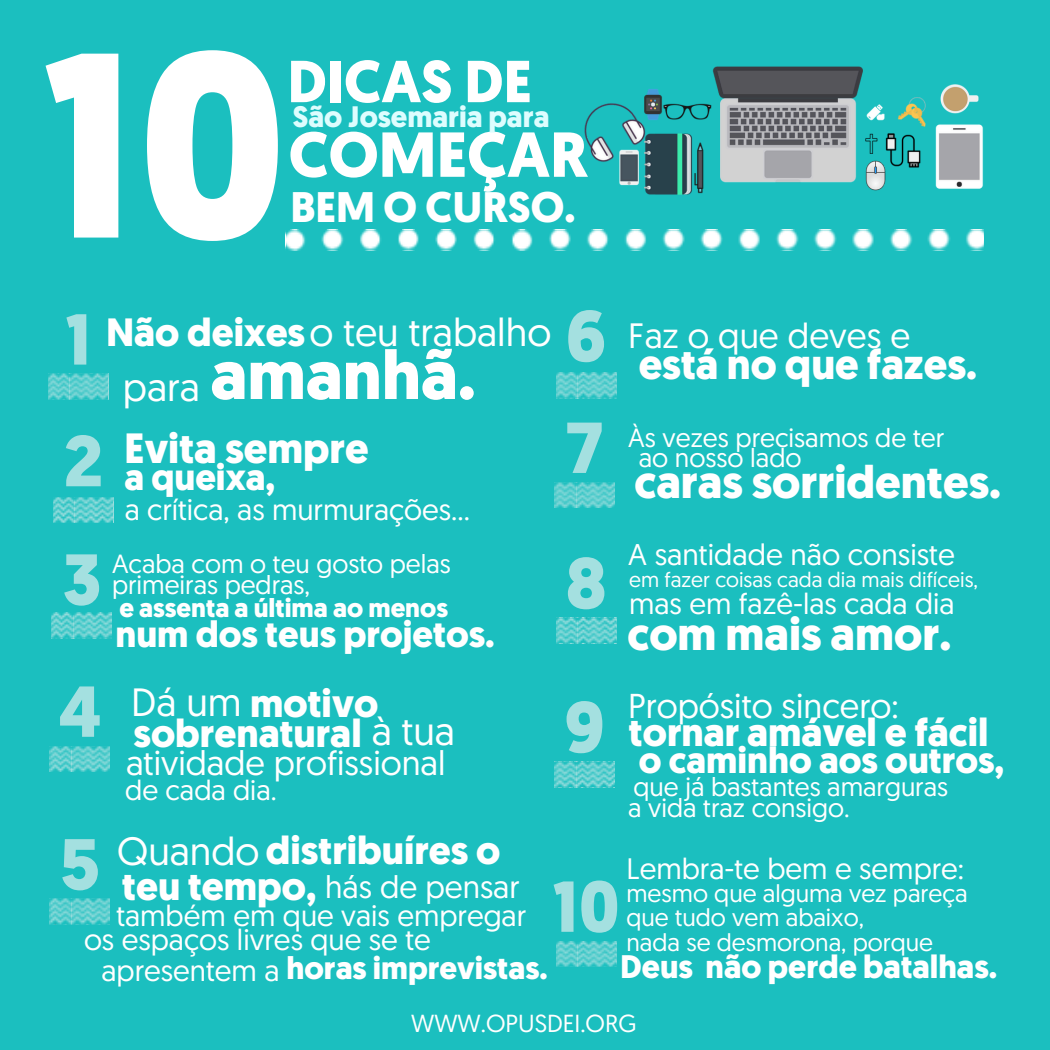
<style>
.page{position:relative;width:1050px;height:1050px;background:#1bbfbf}
.page>*{position:absolute;margin:0;border:0;box-sizing:border-box;transform-origin:0 0}
.t1{font:700 262.68px "Geomanist";color:#fff}
.t2{font:700 71.92px "Geomanist";color:#a4e0e0}
.t3{font:700 68.95px "Geomanist";color:#fff}
.t4{font:700 63.35px "Geomanist";color:#fff}
.t5{font:700 59.15px "Geomanist";color:#fff}
.t6{font:700 46.02px "Geomanist";color:#fff}
.t7{font:700 42.7px "Geomanist";color:#fff}
.t8{font:700 42.35px "Geomanist";color:#fff}
.t9{font:700 39.38px "Geomanist";color:#fff}
.t10{font:39.38px "Geomanist";color:#fff}
.t11{font:700 36.93px "Geomanist";color:#fff}
.t12{font:35.18px "Geomanist";color:#fff}
.t13{font:34.48px "Geomanist";color:#fff}
.t14{font:700 32.55px "Geomanist";color:#fff}
.t15{font:700 31.68px "Geomanist";color:#fff}
.t16{font:31.68px "Geomanist";color:#fff}
.t17{font:29.93px "Geomanist";color:#fff}
.t18{font:29.57px "Geomanist";color:#fff}
.t19{font:700 29.57px "Geomanist";color:#ddfdfe}
.t20{font:28.18px "Geomanist";color:#fff}
.t21{font:26.43px "Geomanist";color:#fff}
.t22{font:26.25px "Geomanist";color:#fff}
.t23{font:700 26.25px "Geomanist";color:#fff}
.t24{font:24.68px "Geomanist";color:#fff}
.t25{font:21.18px "Geomanist";color:#fff}
.s1{font-weight:700}
.s2{font-weight:400}
.s3{font-weight:400;font-size:29.57px}
</style>
<div class="page">
<svg style="left:285px;top:231px;width:1px;height:18px"></svg>
<svg style="left:286px;top:230px;width:697px;height:21px"></svg>
<svg style="left:48px;top:374px;width:22px;height:26px"></svg>
<svg style="left:70px;top:374px;width:38px;height:26px"></svg>
<svg style="left:53px;top:497px;width:22px;height:26px"></svg>
<svg style="left:75px;top:497px;width:38px;height:26px"></svg>
<svg style="left:52px;top:612px;width:21px;height:26px"></svg>
<svg style="left:73px;top:612px;width:39px;height:26px"></svg>
<svg style="left:50px;top:746px;width:21px;height:26px"></svg>
<svg style="left:71px;top:746px;width:39px;height:26px"></svg>
<svg style="left:50px;top:898px;width:21px;height:26px"></svg>
<svg style="left:71px;top:898px;width:39px;height:26px"></svg>
<svg style="left:556px;top:372px;width:22px;height:26px"></svg>
<svg style="left:578px;top:372px;width:38px;height:26px"></svg>
<svg style="left:555px;top:482px;width:21px;height:26px"></svg>
<svg style="left:576px;top:482px;width:39px;height:26px"></svg>
<svg style="left:556px;top:618px;width:22px;height:25px"></svg>
<svg style="left:578px;top:618px;width:38px;height:25px"></svg>
<svg style="left:555px;top:762px;width:21px;height:25px"></svg>
<svg style="left:576px;top:762px;width:39px;height:25px"></svg>
<svg style="left:556px;top:941px;width:22px;height:26px"></svg>
<svg style="left:578px;top:941px;width:38px;height:26px"></svg>
<img style="left:584px;top:66px;width:399px;height:129px">
<h1 class="t1" style="left:42px;top:41px;width:249px">10</h1>
<p class="t5" style="left:287px;top:58px;width:246px">DICAS DE</p>
<h3 class="t4" style="left:289px;top:129px;width:301px">COMEÇAR</h3>
<h4 class="t19" style="left:293px;top:105px;width:258px">São Josemaria para</h4>
<p class="t7" style="left:290px;top:190px;width:287px">BEM O CURSO.</p>
<p class="t2" style="left:65px;top:311px;width:27px">1</p>
<p class="t10" style="left:106px;top:317px;width:447px"><span class="s1">Não deixes</span>o teu trabalho</p>
<p class="t3" style="left:211px;top:347px;width:267px">amanhã.</p>
<p class="t10" style="left:123px;top:371px;width:78px">para</p>
<p class="t8" style="left:124px;top:432px;width:246px">Evita sempre</p>
<p class="t2" style="left:63px;top:432px;width:42px">2</p>
<p class="t11" style="left:124px;top:462px;width:152px">a queixa,</p>
<p class="t18" style="left:125px;top:498px;width:347px">a crítica, as murmurações...</p>
<p class="t2" style="left:62px;top:551px;width:41px">3</p>
<h5 class="t22" style="left:112px;top:553px;width:340px">Acaba com o teu gosto pelas</h5>
<p class="t22" style="left:112px;top:574px;width:200px">primeiras pedras,</p>
<p class="t23" style="left:119px;top:597px;width:330px">e assenta a última ao menos</p>
<h6 class="t11" style="left:116px;top:619px;width:381px">num dos teus projetos.</h6>
<p class="t2" style="left:566px;top:307px;width:43px">6</p>
<p class="t2" style="left:566px;top:419px;width:39px">7</p>
<p class="t2" style="left:566px;top:554px;width:43px">8</p>
<h6 class="t12" style="left:628px;top:321px;width:284px">Faz o que deves e</h6>
<p class="t8" style="left:639px;top:348px;width:340px">está no que fazes.</p>
<p class="t21" style="left:628px;top:427px;width:317px">Às vezes precisamos de ter</p>
<p class="t21" style="left:639px;top:447px;width:164px">ao nosso lado</p>
<p class="t6" style="left:634px;top:464px;width:368px">caras sorridentes.</p>
<p class="t17" style="left:628px;top:543px;width:328px">A santidade não consiste</p>
<p class="t25" style="left:629px;top:571px;width:350px">em fazer coisas cada dia mais difíceis,</p>
<h6 class="t18" style="left:629px;top:592px;width:327px">mas em fazê-las cada dia</h6>
<h6 class="t6" style="left:627px;top:615px;width:326px">com mais amor.</h6>
<h5 class="t2" style="left:58px;top:683px;width:45px">4</h5>
<h6 class="t9" style="left:131px;top:687px;width:248px"><span class="s2">Dá um</span> motivo</h6>
<p class="t13" style="left:628px;top:692px;width:272px">Propósito sincero:</p>
<h6 class="t2" style="left:564px;top:698px;width:43px">9</h6>
<h2 class="t9" style="left:134px;top:718px;width:323px">sobrenatural <span class="s2">à tua</span></h2>
<p class="t9" style="left:629px;top:717px;width:361px">tornar amável e fácil</p>
<p class="t11" style="left:639px;top:746px;width:367px">o caminho aos outros,</p>
<p class="t13" style="left:126px;top:749px;width:321px">atividade profissional</p>
<p class="t20" style="left:125px;top:779px;width:153px">de cada dia.</p>
<p class="t22" style="left:633px;top:776px;width:316px">que já bastantes amarguras</p>
<p class="t22" style="left:628px;top:797px;width:223px">a vida traz consigo.</p>
<p class="t9" style="left:117px;top:835px;width:385px"><span class="s2">Quando</span> distribuíres o</p>
<p class="t9" style="left:122px;top:870px;width:196px">teu tempo,</p>
<p class="t16" style="left:325px;top:874px;width:196px">hás de pensar</p>
<h5 class="t18" style="left:116px;top:904px;width:411px">também em que vais empregar</h5>
<p class="t18" style="left:84px;top:928px;width:348px">os espaços livres que se te</p>
<h5 class="t15" style="left:102px;top:955px;width:448px"><span class="s3">apresentem a</span> horas imprevistas.</h5>
<h6 class="t2" style="left:60px;top:836px;width:41px">5</h6>
<p class="t18" style="left:626px;top:857px;width:339px">Lembra-te bem e sempre:</p>
<p class="t2" style="left:553px;top:878px;width:69px">10</p>
<p class="t24" style="left:626px;top:883px;width:343px">mesmo que alguma vez pareça</p>
<p class="t24" style="left:626px;top:908px;width:239px">que tudo vem abaixo,</p>
<h6 class="t24" style="left:626px;top:933px;width:308px">nada se desmorona, porque</h6>
<h6 class="t14" style="left:620px;top:954px;width:379px">Deus não perde batalhas.</h6>
<p class="t24" style="left:411px;top:1014px;width:227px">WWW.OPUSDEI.ORG</p>
</div>
